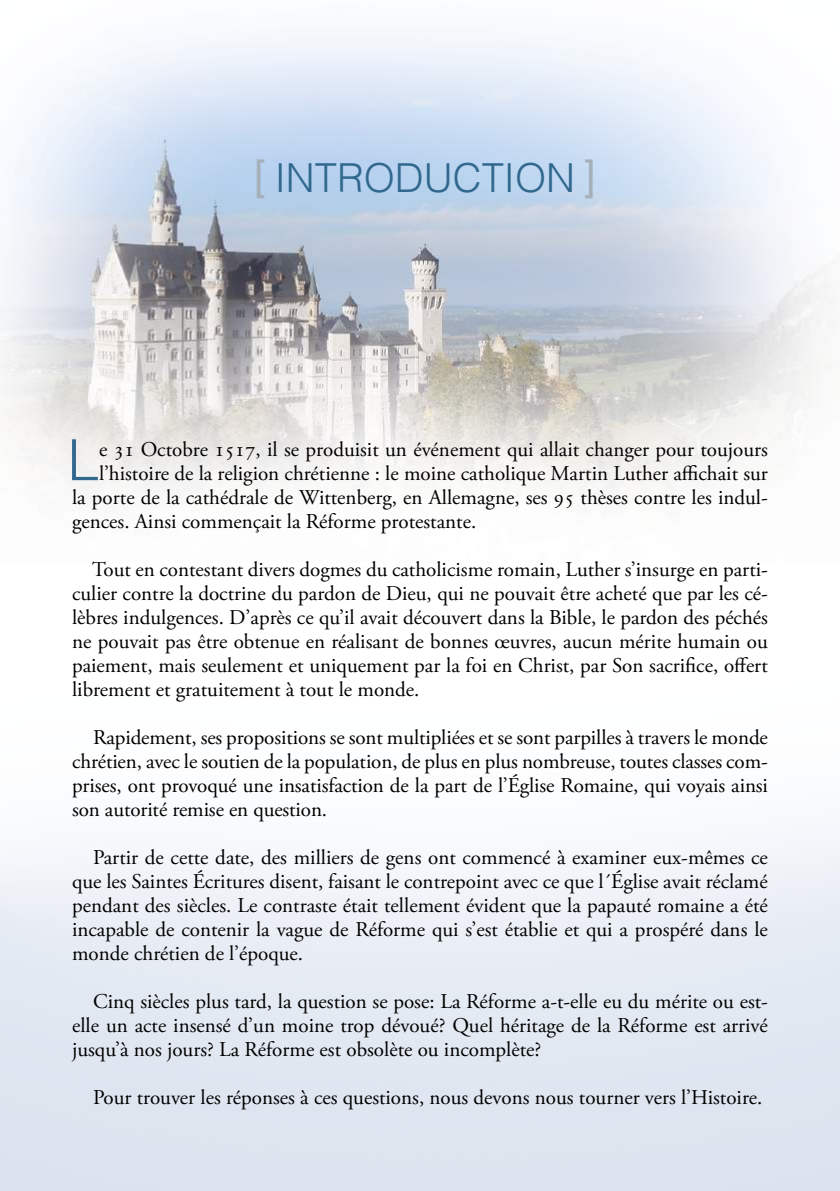
<style>
.page{position:relative;width:840px;height:1191px;background:#fff}
.page>*{position:absolute;margin:0;border:0;box-sizing:border-box;transform-origin:0 0}
.t1{font:300 56.8px "Helvetica";color:#31688e}
.t2{font:300 40px "Helvetica";color:#31688e}
.t3{font:21px/24px "Adobe Garamond Pro";color:#000;text-align:justify}
.s1{font-family:"Roboto";font-weight:400;color:#a4afb8}
</style>
<div class="page">
<img style="left:0;top:39px;width:839px;height:497px">
<h2 class="t2" style="left:254px;top:144px;width:343px"><span class="s1">[</span> INTRODUCTION <span class="s1">]</span></h2>
<h1 class="t1" style="left:67px;top:411px;width:33px">L</h1>
<p class="t3" style="left:99px;top:438px;width:670px">e 31 Octobre 1517, il se produisit un événement qui allait changer pour toujours</p>
<p class="t3" style="left:99px;top:462px;width:670px">l’histoire de la religion chrétienne : le moine catholique Martin Luther affichait sur</p>
<p class="t3" style="left:72px;top:486px;width:696px">la porte de la cathédrale de Wittenberg, en Allemagne, ses 95 thèses contre les indul-</p>
<p class="t3" style="left:72px;top:510px;width:405px">gences. Ainsi commençait la Réforme protestante.</p>
<p class="t3" style="left:72px;top:558px;width:697px;text-indent:20px">Tout en contestant divers dogmes du catholicisme romain, Luther s’insurge en parti&shy;culier contre la doctrine du pardon de Dieu, qui ne pouvait être acheté que par les cé&shy;lèbres indulgences. D’après ce qu’il avait découvert dans la Bible, le pardon des péchés ne pouvait pas être obtenue en réalisant de bonnes œuvres, aucun mérite humain ou paiement, mais seulement et uniquement par la foi en Christ, par Son sacrifice, offert librement et gratuitement à tout le monde.</p>
<p class="t3" style="left:72px;top:726px;width:697px;text-indent:21px">Rapidement, ses propositions se sont multipliées et se sont parpilles à travers le monde chrétien, avec le soutien de la population, de plus en plus nombreuse, toutes classes com&shy;prises, ont provoqué une insatisfaction de la part de l’Église Romaine, qui voyais ainsi son autorité remise en question.</p>
<p class="t3" style="left:72px;top:846px;width:697px;text-indent:21px">Partir de cette date, des milliers de gens ont commencé à examiner eux-mêmes ce que les Saintes Écritures disent, faisant le contrepoint avec ce que l´Église avait réclamé pendant des siècles. Le contraste était tellement évident que la papauté romaine a été incapable de contenir la vague de Réforme qui s’est établie et qui a prospéré dans le monde chrétien de l’époque.</p>
<p class="t3" style="left:72px;top:990px;width:697px;text-indent:21px">Cinq siècles plus tard, la question se pose: La Réforme a-t-elle eu du mérite ou est&shy;elle un acte insensé d’un moine trop dévoué? Quel héritage de la Réforme est arrivé jusqu’à nos jours? La Réforme est obsolète ou incomplète?</p>
<p class="t3" style="left:93px;top:1086px;width:670px">Pour trouver les réponses à ces questions, nous devons nous tourner vers l’Histoire.</p>
</div>
